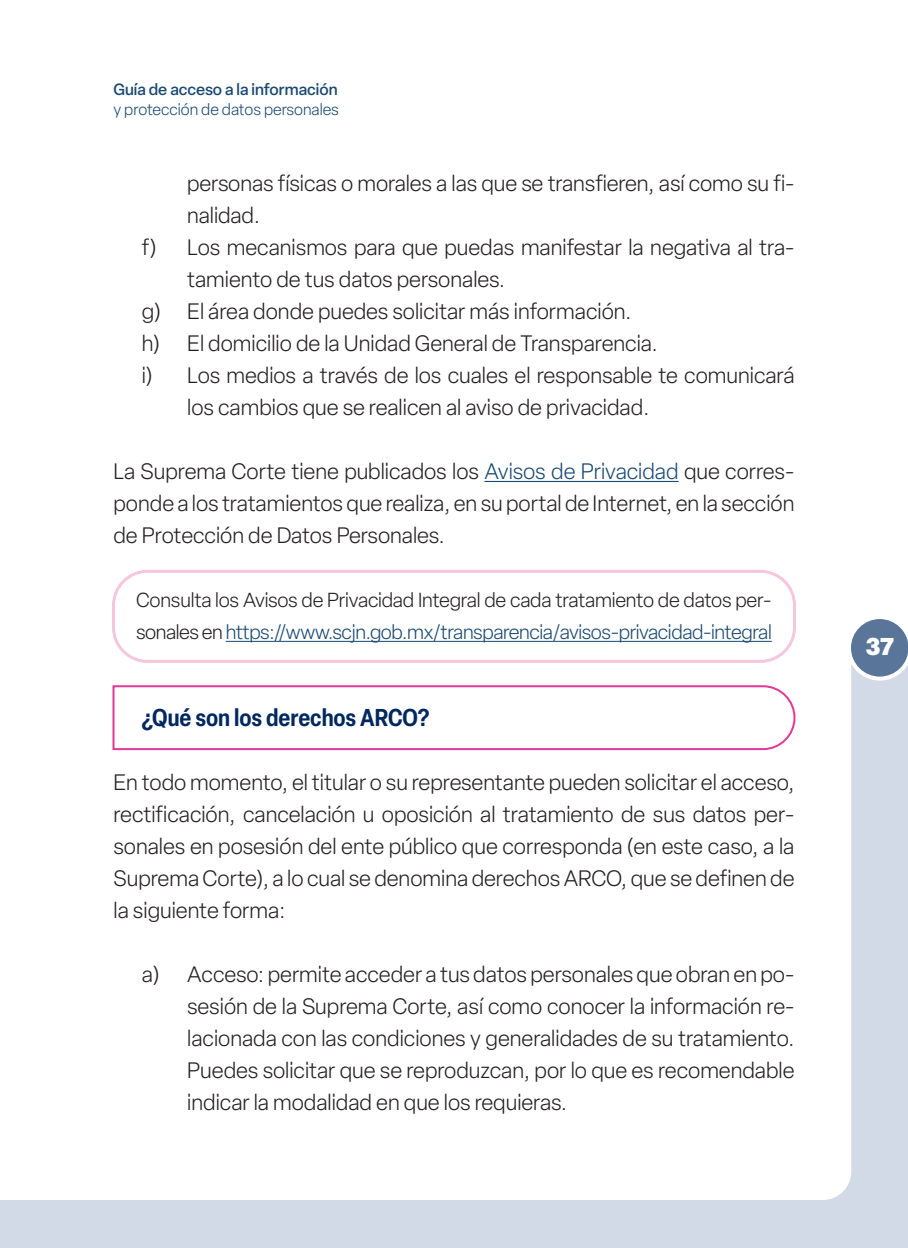
<style>
.page{position:relative;width:908px;height:1248px;background:#fff}
.page>*{position:absolute;margin:0;border:0;box-sizing:border-box;transform-origin:0 0}
.Subtítulo2{font:600 condensed 24px "Elza";color:#00285f}
.t1{font:900 24px "Elza";color:#fff}
.Inciso1{font:300 22px/32px "Elza";color:#231f20}
.Parrafo{font:300 22px/32px "Elza";color:#231f20;text-align:justify}
.Párrafo_con_borde{font:300 20px/32px "Elza";letter-spacing:-.02em;color:#231f20}
.t2{font:300 16px "Elza";color:#194972}
.t3{font:500 16px "Elza";color:#194972}
.s1{color:#194972}
</style>
<div class="page">
<div style="left:0;top:646px;width:907px;height:601px;background:#d2dae7"></div>
<div style="left:38px;top:480px;width:812px;height:719px;background:#fff"></div>
<div style="left:0;top:646px;width:38px;height:553px;background:#fff"></div>
<svg style="left:846px;top:615px;width:61px;height:65px"></svg>
<hr style="left:484px;top:481px;width:194px;height:1px;background:#194972">
<div style="left:112px;top:569px;width:683px;height:93px;border:3px solid #f5c6dc;border-radius:34px"></div>
<hr style="left:226px;top:640px;width:545px;height:1px;background:#194972">
<svg style="left:111px;top:684px;width:685px;height:67px;background:#fdf2f8"></svg>
<p class="t3" style="left:113px;top:79px;width:225px">Guía de acceso a la información</p>
<p class="t2" style="left:113px;top:99px;width:227px">y protección de datos personales</p>
<p class="Inciso1" style="left:187px;top:167px;width:608px">personas físicas o morales a las que se transfieren, así como su fi&shy;nalidad.</p>
<p class="Inciso1" style="left:187px;top:231px;width:608px;text-indent:-45px">f) Los mecanismos para que puedas manifestar la negativa al tra&shy;tamiento de tus datos personales.</p>
<p class="Inciso1" style="left:142px;top:295px;width:491px">g) El área donde puedes solicitar más información.</p>
<p class="Inciso1" style="left:142px;top:327px;width:517px">h) El domicilio de la Unidad General de Transparencia.</p>
<p class="Inciso1" style="left:187px;top:359px;width:608px;text-indent:-45px">i) Los medios a través de los cuales el responsable te comunicará los cambios que se realicen al aviso de privacidad.</p>
<p class="Parrafo" style="left:113px;top:455px;width:682px">La Suprema Corte tiene publicados los <span class="s1">Avisos de Privacidad</span> que corres&shy;ponde a los tratamientos que realiza, en su portal de Internet, en la sección de Protección de Datos Personales.</p>
<p class="Párrafo_con_borde" style="left:136px;top:584px;width:636px">Consulta los Avisos de Privacidad Integral de cada tratamiento de datos per&shy;sonales en <span class="s1">https://www.scjn.gob.mx/transparencia/avisos-privacidad-integral</span></p>
<p class="Subtítulo2" style="left:142px;top:701px;width:289px">¿Qué son los derechos ARCO?</p>
<p class="Parrafo" style="left:113px;top:766px;width:682px">En todo momento, el titular o su representante pueden solicitar el acceso, rectificación, cancelación u oposición al tratamiento de sus datos per&shy;sonales en posesión del ente público que corresponda (en este caso, a la Suprema Corte), a lo cual se denomina derechos ARCO, que se definen de la siguiente forma:</p>
<p class="Inciso1" style="left:187px;top:958px;width:608px;text-align:justify;text-indent:-45px">a) Acceso: permite acceder a tus datos personales que obran en po&shy;sesión de la Suprema Corte, así como conocer la información re&shy;lacionada con las condiciones y generalidades de su tratamiento.<br>Puedes solicitar que se reproduzcan, por lo que es recomendable indicar la modalidad en que los requieras.</p>
<p class="t1" style="left:865px;top:629px;width:30px">37</p>
</div>
